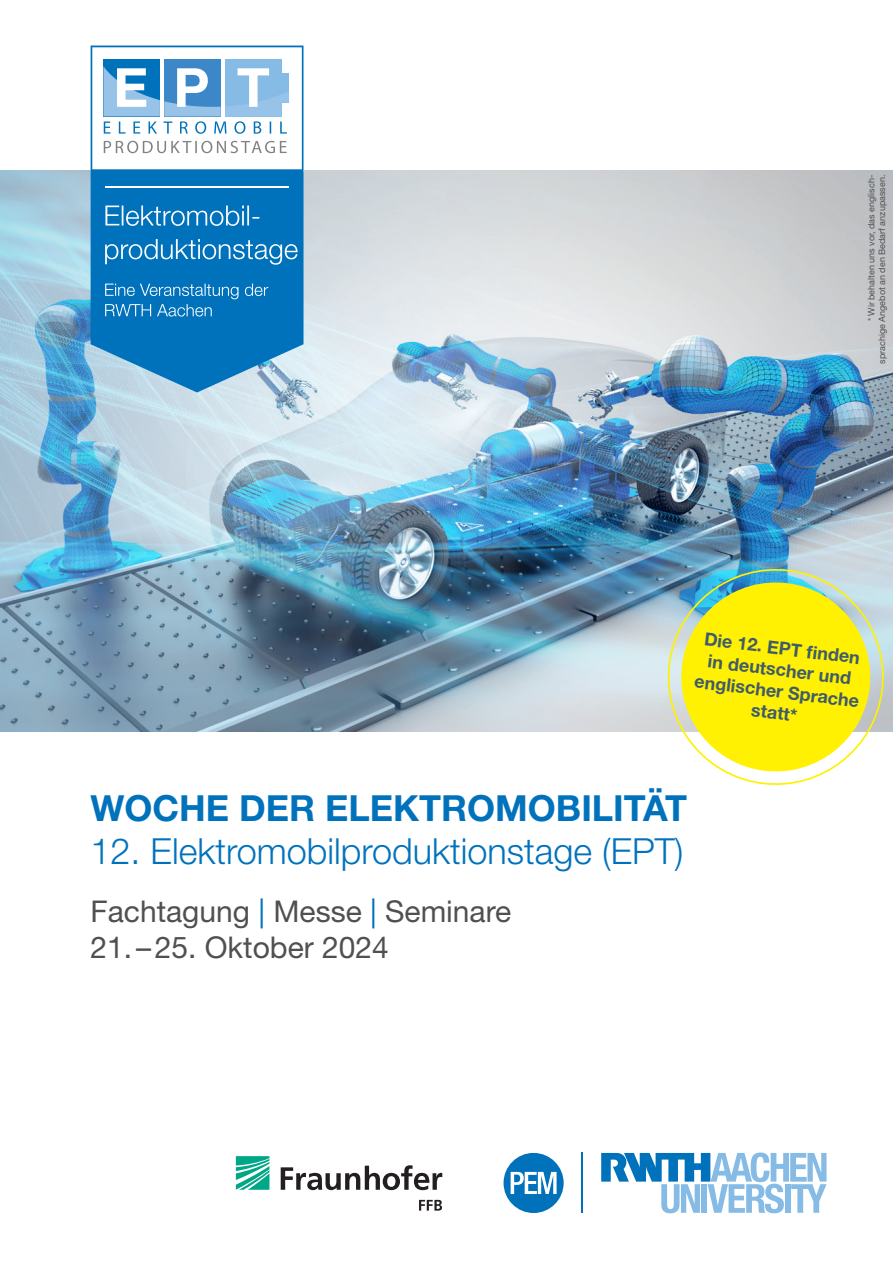
<style>
.page{position:relative;width:893px;height:1263px;background:#fff}
.page>*{position:absolute;margin:0;border:0;box-sizing:border-box;transform-origin:0 0}
.t1{font:300 36px "Helvetica Neue LT Std";color:#0072bc}
.t2{font:700 36px "Helvetica Neue LT Std";color:#0072bc}
.t3{font:30px/36px "Helvetica Neue LT Std";color:#505052}
.t4{font:700 18px/21.6px "Helvetica Neue LT Std";color:#405c6a;text-align:center}
.t5{font:9px/10.8px "Helvetica Neue LT Std";color:#505052;text-align:right}
.s1{color:#0072bc}
</style>
<div class="page">
<svg style="left:601px;top:1152px;width:225px;height:61px"></svg>
<hr style="left:582px;top:1153px;width:1px;height:60px;background:#0072bc">
<div style="left:504px;top:1153px;width:60px;height:60px;background:#0072bc;border-radius:50%"></div>
<svg style="left:511px;top:1172px;width:46px;height:22px"></svg>
<img style="left:782px;top:171px;width:111px;height:560px">
<img style="left:0;top:171px;width:782px;height:560px">
<svg style="left:91px;top:46px;width:212px;height:346px;fill:#0072bc"></svg>
<hr style="left:105px;top:186px;width:184px;height:2px;background:#fff">
<svg style="left:105px;top:239px;width:193px;height:26px;background:#318dc8"></svg>
<svg style="left:105px;top:206px;width:154px;height:20px;background:#3d93cb"></svg>
<svg style="left:105px;top:284px;width:163px;height:33px;background:#2586c5"></svg>
<svg style="left:104px;top:141px;width:183px;height:12px"></svg>
<div style="left:103px;top:59px;width:57px;height:57px;background:#0072bc"></div>
<div style="left:164px;top:59px;width:57px;height:57px;background:#3b87c7"></div>
<div style="left:225px;top:59px;width:57px;height:57px;background:#85bbe5"></div>
<svg style="left:103px;top:66px;width:186px;height:68px"></svg>
<img style="left:660px;top:561px;width:231px;height:224px">
<svg style="left:676px;top:577px;width:200px;height:200px;background:#edeb42"></svg>
<svg style="left:236px;top:1156px;width:33px;height:34px"></svg>
<svg style="left:281px;top:1165px;width:161px;height:25px"></svg>
<svg style="left:419px;top:1200px;width:23px;height:10px"></svg>
<p class="t5" style="left:866px;top:364px;width:190px;rotate:-90deg">* Wir behalten uns vor, das englisch-<br>sprachige Angebot an den Bedarf anzupassen.</p>
<h3 class="t4" style="left:701px;top:627px;width:167px;rotate:7deg">Die 12. EPT fi nden in deutscher und englischer Sprache statt*</h3>
<h1 class="t2" style="left:91px;top:786px;width:598px">WOCHE DER ELEKTROMOBILITÄT</h1>
<h1 class="t1" style="left:91px;top:829px;width:594px">12. Elektromobilproduktionstage (EPT)</h1>
<h2 class="t3" style="left:91px;top:893px;width:422px">Fachtagung <span class="s1">|</span> Messe <span class="s1">|</span> Seminare<br>21.–25. Oktober 2024</h2>
</div>
